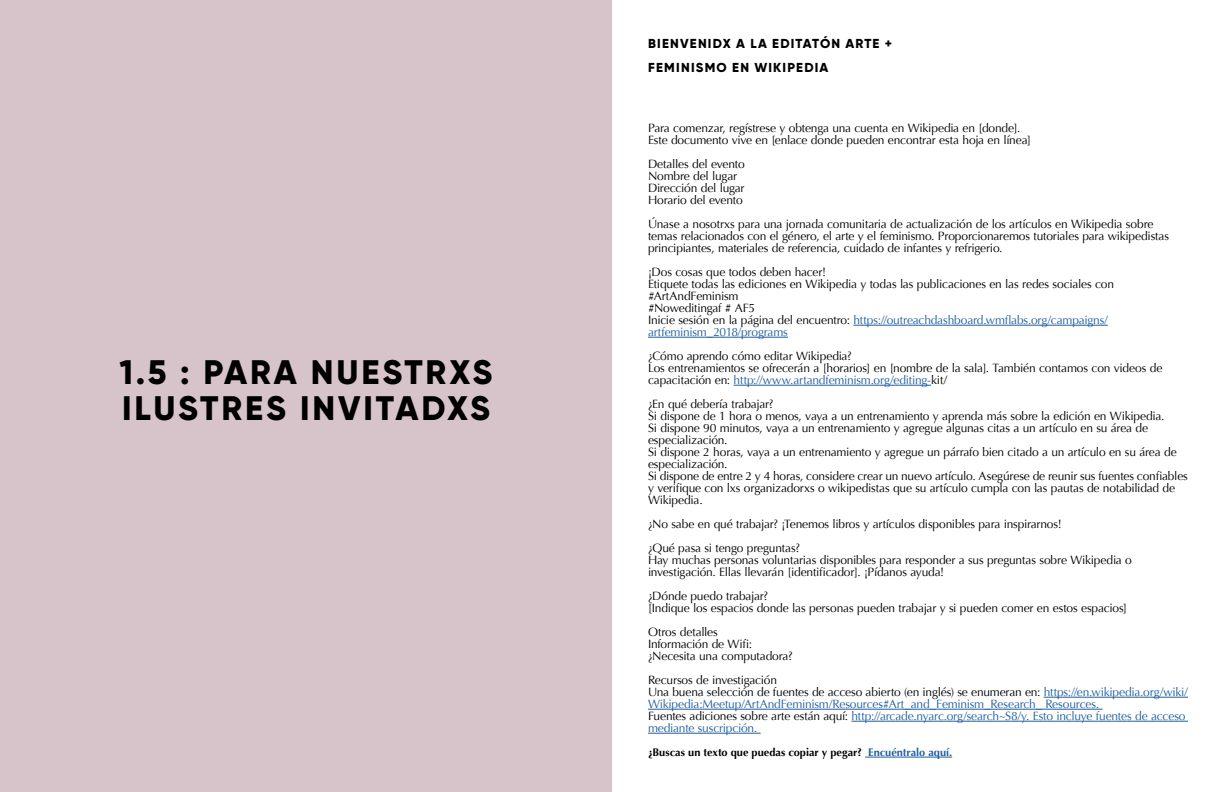
<style>
.page{position:relative;width:1224px;height:792px;background:#fff}
.page>*{position:absolute;margin:0;border:0;box-sizing:border-box;transform-origin:0 0}
.t1{font:800 34px/36px "Gilroy";letter-spacing:.085em;color:#000}
.t2{font:800 13px/24px "Gilroy";letter-spacing:.09em;color:#000}
.t3{font:12px/12px "Optima";letter-spacing:-.015em;color:#000}
.t4{font:12px/12px "Optima";letter-spacing:-.015em;color:#215e9e}
.t5{font:700 11px "Optima";color:#000}
.s1{color:#215e9e}
.s2{color:#000}
</style>
<div class="page">
<div style="left:0;top:0;width:612px;height:792px;background:#d6c4ca"></div>
<hr style="left:854px;top:325px;width:254px;height:1px;background:#215e9e">
<hr style="left:648px;top:337px;width:140px;height:1px;background:#215e9e">
<hr style="left:734px;top:385px;width:197px;height:1px;background:#215e9e">
<hr style="left:1044px;top:697px;width:144px;height:1px;background:#215e9e">
<hr style="left:648px;top:709px;width:455px;height:1px;background:#215e9e">
<hr style="left:851px;top:721px;width:337px;height:1px;background:#215e9e">
<hr style="left:648px;top:733px;width:113px;height:1px;background:#215e9e">
<hr style="left:865px;top:757px;width:87px;height:1px;background:#215e9e">
<h1 class="t1" style="left:120px;top:354px;width:374px">1.5 : PARA NUESTRXS<br>ILUSTRES INVITADXS</h1>
<p class="t2" style="left:648px;top:31px;width:245px">BIENVENIDX A LA EDITATÓN ARTE +<br>FEMINISMO EN WIKIPEDIA</p>
<p class="t3" style="left:648px;top:122px;width:385px">Para comenzar, regístrese y obtenga una cuenta en Wikipedia en [donde].<br>Este documento vive en [enlace donde pueden encontrar esta hoja en línea]</p>
<p class="t3" style="left:648px;top:158px;width:98px">Detalles del evento<br>Nombre del lugar<br>Dirección del lugar<br>Horario del evento</p>
<p class="t3" style="left:648px;top:218px;width:523px">Únase a nosotrxs para una jornada comunitaria de actualización de los artículos en Wikipedia sobre temas relacionados con el género, el arte y el feminismo. Proporcionaremos tutoriales para wikipedistas principiantes, materiales de referencia, cuidado de infantes y refrigerio.</p>
<p class="t3" style="left:648px;top:266px;width:468px">¡Dos cosas que todos deben hacer!<br>Etiquete todas las ediciones en Wikipedia y todas las publicaciones en las redes sociales con #ArtAndFeminism<br>#Noweditingaf # AF5<br>Inicie sesión en la página del encuentro: <span class="s1">https://outreachdashboard.wmflabs.org/campaigns/ artfeminism_2018/programs</span></p>
<p class="t3" style="left:648px;top:350px;width:516px">¿Cómo aprendo cómo editar Wikipedia?<br>Los entrenamientos se ofrecerán a [horarios] en [nombre de la sala]. También contamos con videos de capacitación en: <span class="s1">http://www.artandfeminism.org/editing-</span>kit/</p>
<p class="t3" style="left:648px;top:398px;width:542px">¿En qué debería trabajar?<br>Si dispone de 1 hora o menos, vaya a un entrenamiento y aprenda más sobre la edición en Wikipedia.<br>Si dispone 90 minutos, vaya a un entrenamiento y agregue algunas citas a un artículo en su área de especialización.<br>Si dispone 2 horas, vaya a un entrenamiento y agregue un párrafo bien citado a un artículo en su área de especialización.<br>Si dispone de entre 2 y 4 horas, considere crear un nuevo artículo. Asegúrese de reunir sus fuentes confiables y verifique con lxs organizadorxs o wikipedistas que su artículo cumpla con las pautas de notabilidad de Wikipedia.</p>
<p class="t3" style="left:648px;top:512px;width:415px;line-height:24px">¿No sabe en qué trabajar? ¡Tenemos libros y artículos disponibles para inspirarnos! ¿Qué pasa si tengo preguntas?</p>
<p class="t3" style="left:648px;top:554px;width:485px">Hay muchas personas voluntarias disponibles para responder a sus preguntas sobre Wikipedia o investigación. Ellas llevarán [identificador]. ¡Pídanos ayuda!</p>
<p class="t3" style="left:648px;top:590px;width:481px">¿Dónde puedo trabajar?<br>[Indique los espacios donde las personas pueden trabajar y si pueden comer en estos espacios]</p>
<p class="t3" style="left:648px;top:626px;width:146px">Otros detalles<br>Información de Wifi: ¿Necesita una computadora?</p>
<p class="t4" style="left:648px;top:674px;width:541px"><span class="s2">Recursos de investigación<br>Una buena selección de fuentes de acceso abierto (en inglés) se enumeran en:</span> https://en.wikipedia.org/wiki/ Wikipedia:Meetup/ArtAndFeminism/Resources#Art_and_Feminism_Research_ Resources.<br><span class="s2">Fuentes adiciones sobre arte están aquí:</span> http://arcade.nyarc.org/search~S8/y. Esto incluye fuentes de acceso mediante suscripción.</p>
<p class="t5" style="left:648px;top:746px;width:306px">¿Buscas un texto que puedas copiar y pegar? <span class="s1">Encuéntralo aquí.</span></p>
</div>
